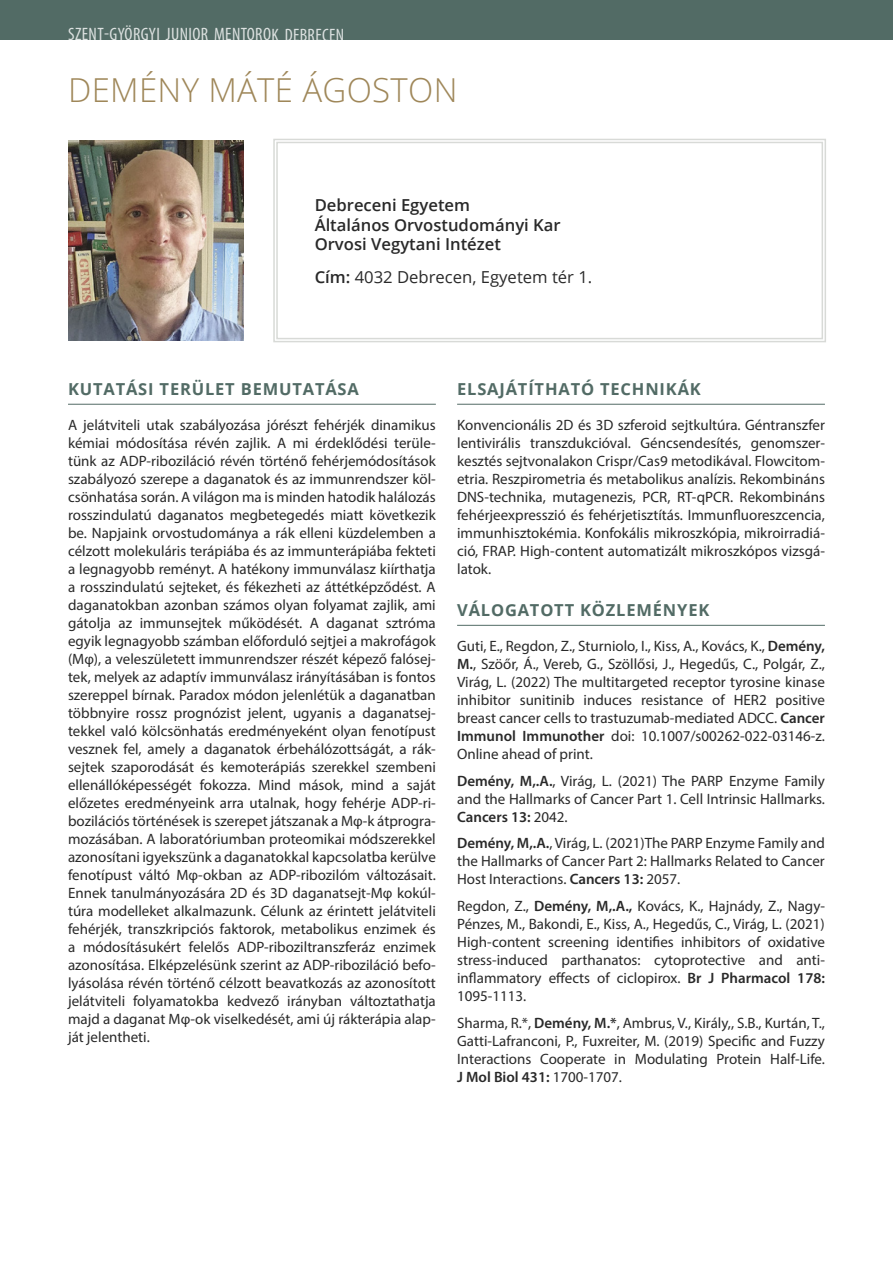
<style>
.page{position:relative;width:893px;height:1263px;background:#fff}
.page>*{position:absolute;margin:0;border:0;box-sizing:border-box;transform-origin:0 0}
.Név_M{font:300 33px "Open Sans";letter-spacing:.01em;color:#9f8759}
.t1{font:condensed 18px "Myriad Pro";letter-spacing:.02em;color:#fff}
.alcím1_M{font:700 16.5px "Open Sans";letter-spacing:.05em;color:#526b65}
.Affiliáció1_M{font:600 16.5px/19.8px "Open Sans";color:#292929}
.Affiliáció2_M{font:16.5px "Open Sans";color:#292929}
.body1_M{font:15px/18px "Myriad Pro";color:#292929;text-align:justify}
.Közlemények_M{font:15px/18px "Myriad Pro";color:#292929;text-align:justify}
.s1{font-weight:600}
</style>
<div class="page">
<div style="left:0;top:0;width:893px;height:40px;background:#526b65"></div>
<svg style="left:273px;top:138px;width:553px;height:205px"></svg>
<div style="left:276px;top:142px;width:547px;height:197px;border:1px solid #d8dad7"></div>
<img style="left:68px;top:141px;width:176px;height:199px">
<hr style="left:68px;top:404px;width:368px;height:1px;background:#526b65">
<hr style="left:457px;top:404px;width:368px;height:1px;background:#526b65">
<hr style="left:457px;top:625px;width:368px;height:1px;background:#526b65">
<p class="t1" style="left:68px;top:23px;width:278px">SZENT-GYÖRGYI JUNIOR MENTOROK DEBRECEN</p>
<p class="Név_M" style="left:68px;top:67px;width:391px">DEMÉNY MÁTÉ ÁGOSTON</p>
<p class="Affiliáció1_M" style="left:315px;top:195px;width:248px">Debreceni Egyetem<br>Általános Orvostudományi Kar<br>Orvosi Vegytani Intézet</p>
<p class="Affiliáció2_M" style="left:315px;top:266px;width:279px"><span class="s1">Cím:</span> 4032 Debrecen, Egyetem tér 1.</p>
<p class="alcím1_M" style="left:68px;top:378px;width:292px">KUTATÁSI TERÜLET BEMUTATÁSA</p>
<p class="body1_M" style="left:68px;top:416px;width:369px">A jelátviteli utak szabályozása jórészt fehérjék dinamikus kémiai módosítása révén zajlik. A mi érdeklődési terüle&shy;tünk az ADP-riboziláció révén történő fehérjemódosítások szabályozó szerepe a daganatok és az immunrendszer köl&shy;csönhatása során. A világon ma is minden hatodik halálozás rosszindulatú daganatos megbetegedés miatt következik be. Napjaink orvostudománya a rák elleni küzdelemben a célzott molekuláris terápiába és az immunterápiába fekteti a legnagyobb reményt. A hatékony immunválasz kiírthatja a rosszindulatú sejteket, és fékezheti az áttétképződést. A daganatokban azonban számos olyan folyamat zajlik, ami gátolja az immunsejtek működését. A daganat sztróma egyik legnagyobb számban előforduló sejtjei a makrofágok (Mφ), a veleszületett immunrendszer részét képező falósej&shy;tek, melyek az adaptív immunválasz irányításában is fontos szereppel bírnak. Paradox módon jelenlétük a daganatban többnyire rossz prognózist jelent, ugyanis a daganatsej&shy;tekkel való kölcsönhatás eredményeként olyan fenotípust vesznek fel, amely a daganatok érbehálózottságát, a rák&shy;sejtek szaporodását és kemoterápiás szerekkel szembeni ellenállóképességét fokozza. Mind mások, mind a saját előzetes eredményeink arra utalnak, hogy fehérje ADP-ri&shy;bozilációs történések is szerepet játszanak a Mφ-k átprogra&shy;mozásában. A laboratóriumban proteomikai módszerekkel azonosítani igyekszünk a daganatokkal kapcsolatba kerülve fenotípust váltó Mφ-okban az ADP-ribozilóm változásait.<br>Ennek tanulmányozására 2D és 3D daganatsejt-Mφ kokúl&shy;túra modelleket alkalmazunk. Célunk az érintett jelátviteli fehérjék, transzkripciós faktorok, metabolikus enzimek és a módosításukért felelős ADP-riboziltranszferáz enzimek azonosítása. Elképzelésünk szerint az ADP-riboziláció befo&shy;lyásolása révén történő célzott beavatkozás az azonosított jelátviteli folyamatokba kedvező irányban változtathatja majd a daganat Mφ-ok viselkedését, ami új rákterápia alap&shy;ját jelentheti.</p>
<p class="alcím1_M" style="left:457px;top:378px;width:245px">ELSAJÁTÍTHATÓ TECHNIKÁK</p>
<p class="body1_M" style="left:457px;top:416px;width:369px">Konvencionális 2D és 3D szferoid sejtkultúra. Géntranszfer lentivirális transzdukcióval. Géncsendesítés, genomszer&shy;kesztés sejtvonalakon Crispr/Cas9 metodikával. Flowcitom&shy;etria. Reszpirometria és metabolikus analízis. Rekombináns DNS-technika, mutagenezis, PCR, RT-qPCR. Rekombináns fehérjeexpresszió és fehérjetisztítás. Immunfluoreszcencia, immunhisztokémia. Konfokális mikroszkópia, mikroirradiá&shy;ció, FRAP. High-content automatizált mikroszkópos vizsgá&shy;latok.</p>
<p class="alcím1_M" style="left:457px;top:599px;width:254px">VÁLOGATOTT KÖZLEMÉNYEK</p>
<p class="Közlemények_M" style="left:457px;top:637px;width:369px">Guti, E., Regdon, Z., Sturniolo, I., Kiss, A., Kovács, K., <span class="s1">Demény, M.</span>, Szöőr, Á., Vereb, G., Szöllősi, J., Hegedűs, C., Polgár, Z., Virág, L. (2022) The multitargeted receptor tyrosine kinase inhibitor sunitinib induces resistance of HER2 positive breast cancer cells to trastuzumab-mediated ADCC. <span class="s1">Cancer Immunol Immunother</span> doi: 10.1007/s00262-022-03146-z.<br>Online ahead of print.</p>
<p class="Közlemények_M" style="left:457px;top:772px;width:369px"><span class="s1">Demény, M,.A.</span>, Virág, L. (2021) The PARP Enzyme Family and the Hallmarks of Cancer Part 1. Cell Intrinsic Hallmarks.<br><span class="s1">Cancers 13:</span> 2042.</p>
<p class="Közlemények_M" style="left:457px;top:834px;width:369px"><span class="s1">Demény, M,.A.</span>, Virág, L. (2021)The PARP Enzyme Family and the Hallmarks of Cancer Part 2: Hallmarks Related to Cancer Host Interactions. <span class="s1">Cancers 13:</span> 2057.</p>
<p class="Közlemények_M" style="left:457px;top:897px;width:369px">Regdon, Z., <span class="s1">Demény, M,.A.,</span> Kovács, K., Hajnády, Z., Nagy-Pénzes, M., Bakondi, E., Kiss, A., Hegedűs, C., Virág, L. (2021)<br>High-content screening identifies inhibitors of oxidative stress-induced parthanatos: cytoprotective and anti&shy;inflammatory effects of ciclopirox. <span class="s1">Br J Pharmacol 178:<br></span>1095-1113.</p>
<p class="Közlemények_M" style="left:457px;top:1013px;width:369px">Sharma, R.*, <span class="s1">Demény, M.*</span>, Ambrus, V., Király,, S.B., Kurtán, T., Gatti-Lafranconi, P., Fuxreiter, M. (2019) Specific and Fuzzy Interactions Cooperate in Modulating Protein Half-Life.<br><span class="s1">J Mol Biol 431:</span> 1700-1707.</p>
</div>
